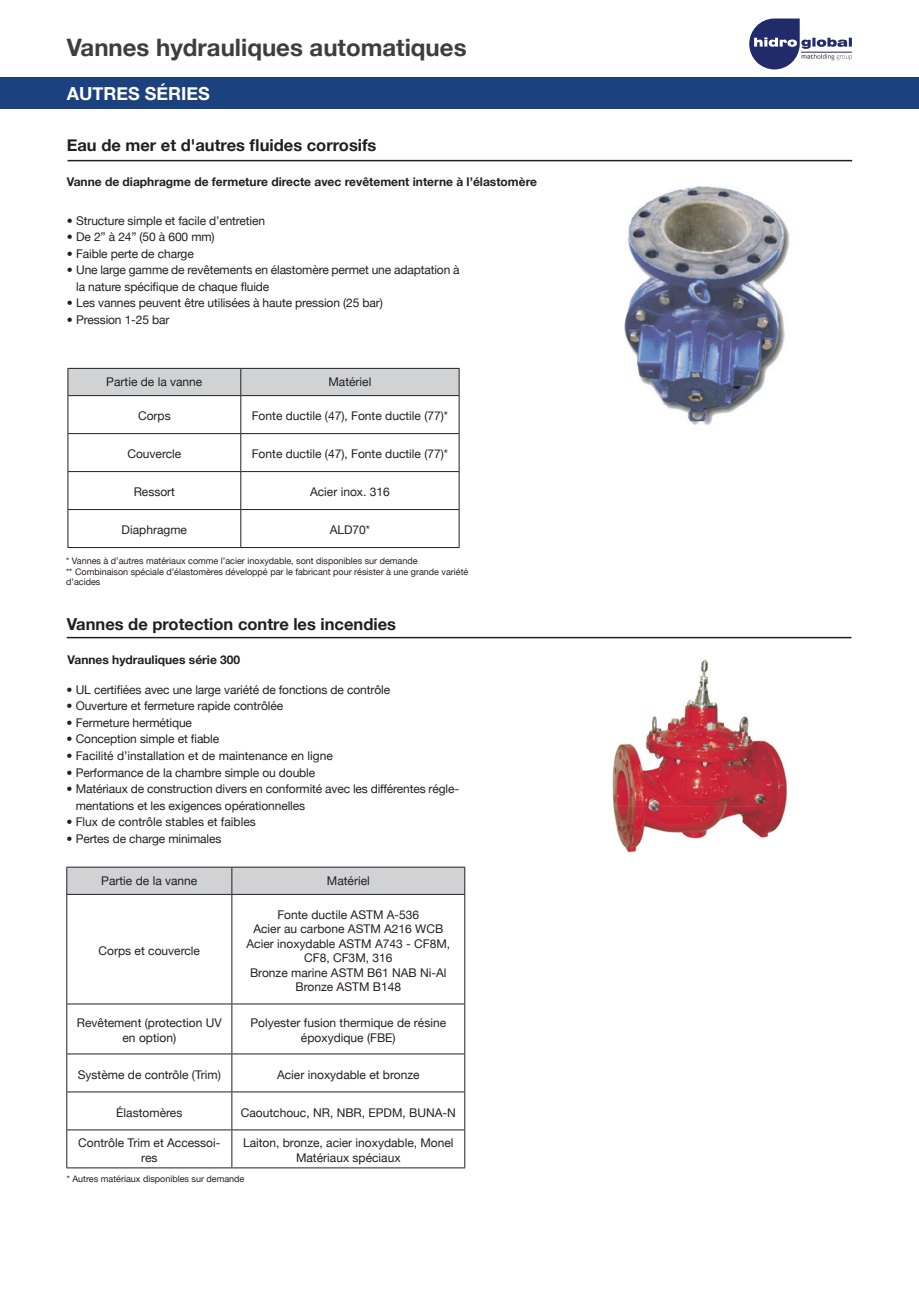
<style>
.page{position:relative;width:919px;height:1289px;background:#fff}
.page>*{position:absolute;margin:0;border:0;box-sizing:border-box;transform-origin:0 0}
.t1{font:700 24px "Helvetica Neue";color:#3e3e3f}
.t2{font:700 18px "Helvetica Neue";color:#fff}
.t3{font:700 16.5px "Helvetica Neue";color:#231f20}
.t4{font:12px/14.4px "Helvetica Neue";color:#231f20;text-align:center}
.t5{font:700 12px "Helvetica Neue";color:#231f20}
.t6{font:9px/10.8px "Helvetica Neue";color:#231f20}
</style>
<div class="page">
<div style="left:0;top:77px;width:918px;height:31px;background:#1b417f"></div>
<hr style="left:68px;top:160px;width:784px;height:1px;background:#231f20">
<div style="left:68px;top:368px;width:391px;height:27px;background:#d1d2d4"></div>
<hr style="left:68px;top:395px;width:173px;height:1px;background:#231f20">
<hr style="left:68px;top:396px;width:1px;height:37px;background:#231f20">
<hr style="left:241px;top:395px;width:218px;height:1px;background:#231f20">
<hr style="left:240px;top:396px;width:1px;height:37px;background:#231f20">
<hr style="left:458px;top:396px;width:1px;height:37px;background:#231f20">
<hr style="left:68px;top:433px;width:173px;height:1px;background:#231f20">
<hr style="left:68px;top:434px;width:1px;height:37px;background:#231f20">
<hr style="left:241px;top:433px;width:218px;height:1px;background:#231f20">
<hr style="left:240px;top:434px;width:1px;height:37px;background:#231f20">
<hr style="left:458px;top:434px;width:1px;height:37px;background:#231f20">
<hr style="left:68px;top:471px;width:173px;height:1px;background:#231f20">
<hr style="left:68px;top:472px;width:1px;height:37px;background:#231f20">
<hr style="left:241px;top:471px;width:218px;height:1px;background:#231f20">
<hr style="left:240px;top:472px;width:1px;height:37px;background:#231f20">
<hr style="left:458px;top:472px;width:1px;height:37px;background:#231f20">
<hr style="left:68px;top:509px;width:173px;height:1px;background:#231f20">
<hr style="left:68px;top:510px;width:1px;height:37px;background:#231f20">
<hr style="left:241px;top:509px;width:218px;height:1px;background:#231f20">
<hr style="left:240px;top:510px;width:1px;height:37px;background:#231f20">
<hr style="left:458px;top:510px;width:1px;height:37px;background:#231f20">
<hr style="left:68px;top:547px;width:173px;height:1px;background:#231f20">
<hr style="left:241px;top:547px;width:218px;height:1px;background:#231f20">
<img style="left:624px;top:186px;width:166px;height:239px">
<hr style="left:67px;top:637px;width:784px;height:1px;background:#231f20">
<hr style="left:66px;top:866px;width:166px;height:1px;background:#231f20">
<hr style="left:232px;top:866px;width:233px;height:1px;background:#231f20">
<svg style="left:66px;top:867px;width:399px;height:27px"></svg>
<hr style="left:66px;top:894px;width:166px;height:1px;background:#231f20">
<hr style="left:66px;top:894px;width:1px;height:109px;background:#231f20">
<hr style="left:232px;top:894px;width:233px;height:1px;background:#231f20">
<hr style="left:231px;top:894px;width:1px;height:109px;background:#231f20">
<hr style="left:464px;top:894px;width:1px;height:109px;background:#231f20">
<hr style="left:66px;top:1003px;width:166px;height:1px;background:#231f20">
<hr style="left:66px;top:1004px;width:1px;height:49px;background:#231f20">
<hr style="left:232px;top:1003px;width:233px;height:1px;background:#231f20">
<hr style="left:231px;top:1004px;width:1px;height:49px;background:#231f20">
<hr style="left:464px;top:1004px;width:1px;height:49px;background:#231f20">
<hr style="left:66px;top:1053px;width:166px;height:1px;background:#231f20">
<hr style="left:66px;top:1054px;width:1px;height:37px;background:#231f20">
<hr style="left:232px;top:1053px;width:233px;height:1px;background:#231f20">
<hr style="left:231px;top:1054px;width:1px;height:37px;background:#231f20">
<hr style="left:464px;top:1054px;width:1px;height:37px;background:#231f20">
<hr style="left:66px;top:1091px;width:166px;height:1px;background:#231f20">
<hr style="left:66px;top:1092px;width:1px;height:37px;background:#231f20">
<hr style="left:232px;top:1091px;width:233px;height:1px;background:#231f20">
<hr style="left:231px;top:1092px;width:1px;height:37px;background:#231f20">
<hr style="left:464px;top:1092px;width:1px;height:37px;background:#231f20">
<hr style="left:66px;top:1129px;width:166px;height:1px;background:#231f20">
<hr style="left:66px;top:1130px;width:1px;height:37px;background:#231f20">
<hr style="left:232px;top:1129px;width:233px;height:1px;background:#231f20">
<hr style="left:231px;top:1130px;width:1px;height:37px;background:#231f20">
<hr style="left:464px;top:1130px;width:1px;height:37px;background:#231f20">
<hr style="left:66px;top:1167px;width:166px;height:1px;background:#231f20">
<hr style="left:232px;top:1167px;width:233px;height:1px;background:#231f20">
<img style="left:612px;top:659px;width:175px;height:194px">
<svg style="left:749px;top:18px;width:102px;height:51px"></svg>
<h1 class="t1" style="left:67px;top:32px;width:401px">Vannes hydrauliques automatiques</h1>
<p class="t2" style="left:67px;top:83px;width:145px">AUTRES SÉRIES</p>
<p class="t3" style="left:67px;top:135px;width:311px">Eau de mer et d'autres fluides corrosifs</p>
<p class="t5" style="left:67px;top:174px;width:471px">Vanne de diaphragme de fermeture directe avec revêtement interne à l’élastomère</p>
<p class="t4" style="left:67px;top:213px;width:200px">• Structure simple et facile d’entretien</p>
<p class="t4" style="left:67px;top:230px;width:149px">• De 2” à 24” (50 à 600 mm)</p>
<p class="t4" style="left:67px;top:246px;width:128px">• Faible perte de charge</p>
<p class="t4" style="left:76px;top:262px;width:385px;line-height:16.5px;text-align:left;text-indent:-9px">• Une large gamme de revêtements en élastomère permet une adaptation à la nature spécifique de chaque fluide</p>
<p class="t4" style="left:67px;top:296px;width:317px">• Les vannes peuvent être utilisées à haute pression (25 bar)</p>
<p class="t4" style="left:67px;top:312px;width:104px">• Pression 1-25 bar</p>
<p class="t4" style="left:106px;top:374px;width:98px">Partie de la vanne</p>
<p class="t4" style="left:328px;top:374px;width:44px">Matériel</p>
<p class="t4" style="left:138px;top:408px;width:34px">Corps</p>
<p class="t4" style="left:252px;top:408px;width:198px">Fonte ductile (47), Fonte ductile (77)*</p>
<p class="t4" style="left:127px;top:446px;width:55px">Couvercle</p>
<p class="t4" style="left:252px;top:446px;width:198px">Fonte ductile (47), Fonte ductile (77)*</p>
<p class="t4" style="left:134px;top:484px;width:43px">Ressort</p>
<p class="t4" style="left:310px;top:484px;width:81px">Acier inox. 316</p>
<p class="t4" style="left:122px;top:522px;width:67px">Diaphragme</p>
<p class="t4" style="left:330px;top:522px;width:42px">ALD70*</p>
<p class="t6" style="left:66px;top:555px;width:353px">* Vannes à d’autres matériaux comme l’acier inoxydable, sont disponibles sur demande</p>
<p class="t6" style="left:66px;top:566px;width:404px">** Combinaison spéciale d’élastomères développé par le fabricant pour résister à une grande variété d’acides</p>
<p class="t3" style="left:67px;top:614px;width:331px">Vannes de protection contre les incendies</p>
<p class="t5" style="left:68px;top:652px;width:174px">Vannes hydrauliques série 300</p>
<p class="t4" style="left:66px;top:682px;width:325px">• UL certifiées avec une large variété de fonctions de contrôle</p>
<p class="t4" style="left:66px;top:698px;width:218px">• Ouverture et fermeture rapide contrôlée</p>
<p class="t4" style="left:66px;top:715px;width:127px">• Fermeture hermétique</p>
<p class="t4" style="left:66px;top:731px;width:154px">• Conception simple et fiable</p>
<p class="t4" style="left:66px;top:748px;width:268px">• Facilité d’installation et de maintenance en ligne</p>
<p class="t4" style="left:66px;top:764px;width:250px">• Performance de la chambre simple ou double</p>
<p class="t4" style="left:76px;top:780px;width:385px;line-height:16.5px;text-align:left;text-indent:-9px">• Matériaux de construction divers en conformité avec les différentes régle&shy;mentations et les exigences opérationnelles</p>
<p class="t4" style="left:66px;top:814px;width:191px">• Flux de contrôle stables et faibles</p>
<p class="t4" style="left:66px;top:830px;width:156px">• Pertes de charge minimales</p>
<p class="t4" style="left:101px;top:873px;width:98px">Partie de la vanne</p>
<p class="t4" style="left:327px;top:873px;width:44px">Matériel</p>
<p class="t4" style="left:99px;top:943px;width:103px">Corps et couvercle</p>
<p class="t4" style="left:277px;top:907px;width:143px">Fonte ductile ASTM A-536</p>
<p class="t4" style="left:253px;top:921px;width:191px">Acier au carbone ASTM A216 WCB</p>
<p class="t4" style="left:246px;top:936px;width:205px">Acier inoxydable ASTM A743 - CF8M,<br>CF8, CF3M, 316</p>
<p class="t4" style="left:250px;top:964px;width:198px">Bronze marine ASTM B61 NAB Ni-Al<br>Bronze ASTM B148</p>
<p class="t4" style="left:77px;top:1015px;width:146px">Revêtement (protection UV en option)</p>
<p class="t4" style="left:250px;top:1015px;width:197px">Polyester fusion thermique de résine époxydique (FBE)</p>
<p class="t4" style="left:78px;top:1066px;width:144px">Système de contrôle (Trim)</p>
<p class="t4" style="left:277px;top:1066px;width:144px">Acier inoxydable et bronze</p>
<p class="t4" style="left:116px;top:1104px;width:68px">Élastomères</p>
<p class="t4" style="left:241px;top:1104px;width:216px">Caoutchouc, NR, NBR, EPDM, BUNA-N</p>
<p class="t4" style="left:78px;top:1135px;width:144px">Contrôle Trim et Accessoi&shy;res</p>
<p class="t4" style="left:243px;top:1135px;width:212px">Laiton, bronze, acier inoxydable, Monel<br>Matériaux spéciaux</p>
<p class="t6" style="left:67px;top:1173px;width:179px">* Autres matériaux disponibles sur demande</p>
</div>
